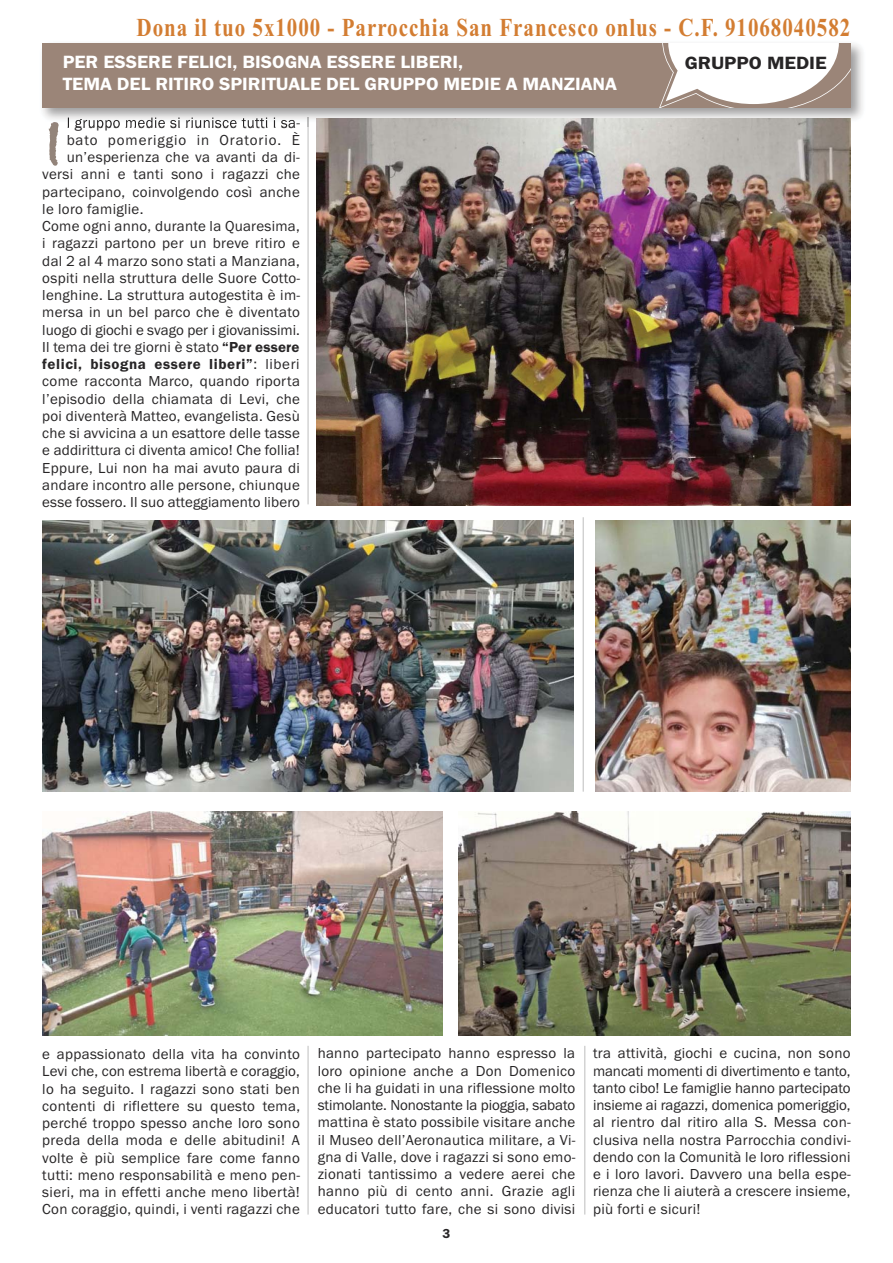
<style>
.page{position:relative;width:893px;height:1263px;background:#fff}
.page>*{position:absolute;margin:0;border:0;box-sizing:border-box;transform-origin:0 0}
.t1{font:700 81.9px "Bradley Hand ITCTT";color:#93847a}
.t2{font:700 25.8px "Times New Roman";letter-spacing:.045em;color:#d37d32;scale:.81 1}
.t3{font:600 18.3px "Franklin Gothic";color:#fff;scale:1.06 1}
.t4{font:600 18.3px "Franklin Gothic";color:#272526;scale:1.11 1}
.t5{font:15px/17.2px "Franklin Gothic";letter-spacing:.02em;color:#272526;text-align:justify}
.t6{font:15px "Franklin Gothic";color:#272526}
.t7{font:600 15px "Franklin Gothic";letter-spacing:.04em;color:#272526}
.t8{font:15px "Franklin Gothic";letter-spacing:.06em;color:#272526}
.t9{font:600 13.5px "Franklin Gothic";color:#272526}
.s1{font-weight:600}
.s2{font-weight:400}
</style>
<div class="page">
<hr style="left:308px;top:117px;width:1px;height:387px;background:#bebebe">
<hr style="left:583px;top:517px;width:1px;height:275px;background:#bebebe">
<img style="left:42px;top:43px;width:821px;height:84px">
<svg style="left:49px;top:122px;width:10px;height:5px"></svg>
<img style="left:68px;top:118px;width:104px;height:9px">
<div style="left:42px;top:43px;width:808px;height:65px;background:#9b8578"></div>
<svg style="left:659px;top:43px;width:191px;height:65px"></svg>
<img style="left:317px;top:118px;width:533px;height:388px">
<img style="left:42px;top:811px;width:401px;height:225px">
<img style="left:42px;top:521px;width:531px;height:271px">
<img style="left:459px;top:811px;width:391px;height:225px">
<img style="left:595px;top:520px;width:255px;height:272px">
<hr style="left:308px;top:1046px;width:1px;height:169px;background:#bebebe">
<hr style="left:584px;top:1046px;width:1px;height:169px;background:#bebebe">
<h2 class="t2" style="left:137px;top:12px;width:883px">Dona il tuo 5x1000 - Parrocchia San Francesco onlus - C.F. 91068040582</h2>
<p class="t3" style="left:63px;top:55px;width:379px">PER ESSERE FELICI, BISOGNA ESSERE LIBERI,</p>
<p class="t4" style="left:685px;top:56px;width:129px">GRUPPO MEDIE</p>
<p class="t3" style="left:63px;top:77px;width:525px">TEMA DEL RITIRO SPIRITUALE DEL GRUPPO MEDIE A MANZIANA</p>
<h1 class="t1" style="left:42px;top:88px;width:24px">I</h1>
<p class="t5" style="left:67px;top:115px;width:235px">l gruppo medie si riunisce tutti i sa-</p>
<p class="t8" style="left:67px;top:135px;width:235px">bato pomeriggio in Oratorio. È</p>
<p class="t5" style="left:67px;top:150px;width:235px">un’esperienza che va avanti da di-</p>
<p class="t5" style="left:42px;top:167px;width:259px">versi anni e tanti sono i ragazzi che</p>
<p class="t5" style="left:42px;top:184px;width:259px">partecipano, coinvolgendo così anche</p>
<p class="t5" style="left:42px;top:201px;width:103px">le loro famiglie.</p>
<p class="t5" style="left:42px;top:219px;width:259px">Come ogni anno, durante la Quaresima,</p>
<p class="t5" style="left:42px;top:236px;width:259px">i ragazzi partono per un breve ritiro e</p>
<p class="t5" style="left:42px;top:253px;width:259px">dal 2 al 4 marzo sono stati a Manziana,</p>
<p class="t5" style="left:42px;top:270px;width:259px">ospiti nella struttura delle Suore Cotto-</p>
<p class="t5" style="left:42px;top:288px;width:259px">lenghine. La struttura autogestita è im-</p>
<p class="t5" style="left:42px;top:305px;width:259px">mersa in un bel parco che è diventato</p>
<p class="t6" style="left:42px;top:324px;width:259px">luogo di giochi e svago per i giovanissimi.</p>
<p class="t5" style="left:42px;top:339px;width:259px">Il tema dei tre giorni è stato <span class="s1">“Per essere</span></p>
<p class="t7" style="left:42px;top:359px;width:259px">felici, bisogna essere liberi”<span class="s2">: liberi</span></p>
<p class="t5" style="left:42px;top:374px;width:259px">come racconta Marco, quando riporta</p>
<p class="t5" style="left:42px;top:391px;width:259px">l’episodio della chiamata di Levi, che</p>
<p class="t5" style="left:42px;top:408px;width:259px">poi diventerà Matteo, evangelista. Gesù</p>
<p class="t5" style="left:42px;top:426px;width:259px">che si avvicina a un esattore delle tasse</p>
<p class="t5" style="left:42px;top:443px;width:259px">e addirittura ci diventa amico! Che follia!</p>
<p class="t5" style="left:42px;top:460px;width:259px">Eppure, Lui non ha mai avuto paura di</p>
<p class="t5" style="left:42px;top:477px;width:259px">andare incontro alle persone, chiunque</p>
<p class="t5" style="left:42px;top:495px;width:259px">esse fossero. Il suo atteggiamento libero</p>
<p class="t5" style="left:42px;top:1047px;width:259px">e appassionato della vita ha convinto Levi che, con estrema libertà e coraggio, lo ha seguito. I ragazzi sono stati ben contenti di riflettere su questo tema, perché troppo spesso anche loro sono preda della moda e delle abitudini! A volte è più semplice fare come fanno tutti: meno responsabilità e meno pen&shy;sieri, ma in effetti anche meno libertà!<br>Con coraggio, quindi, i venti ragazzi che</p>
<p class="t5" style="left:318px;top:1046px;width:259px">hanno partecipato hanno espresso la loro opinione anche a Don Domenico che li ha guidati in una riflessione molto stimolante. Nonostante la pioggia, sabato mattina è stato possibile visitare anche il Museo dell’Aeronautica militare, a Vi&shy;gna di Valle, dove i ragazzi si sono emo&shy;zionati tantissimo a vedere aerei che hanno più di cento anni. Grazie agli educatori tutto fare, che si sono divisi</p>
<p class="t5" style="left:593px;top:1046px;width:259px">tra attività, giochi e cucina, non sono mancati momenti di divertimento e tanto, tanto cibo! Le famiglie hanno partecipato insieme ai ragazzi, domenica pomeriggio, al rientro dal ritiro alla S. Messa con&shy;clusiva nella nostra Parrocchia condivi&shy;dendo con la Comunità le loro riflessioni e i loro lavori. Davvero una bella espe&shy;rienza che li aiuterà a crescere insieme, più forti e sicuri!</p>
<p class="t9" style="left:442px;top:1229px;width:9px">3</p>
</div>
